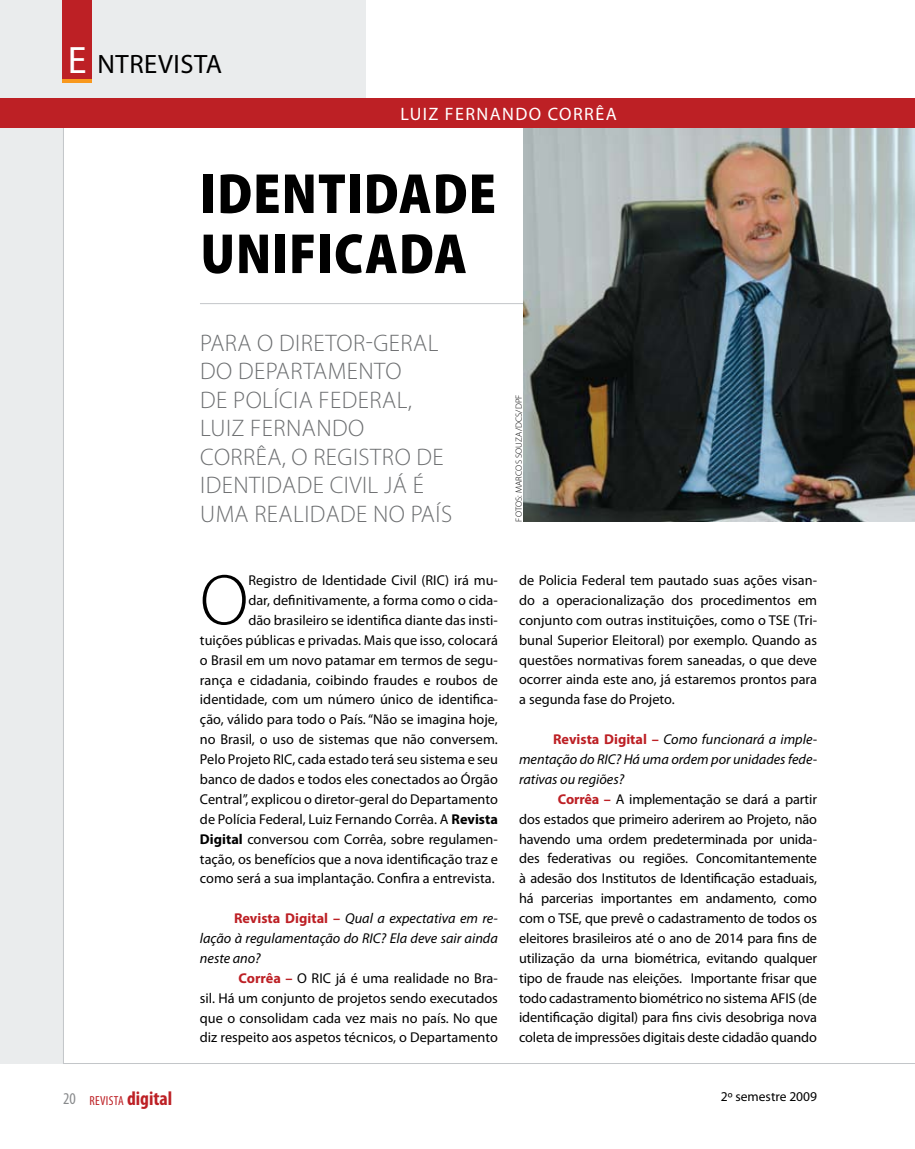
<style>
.page{position:relative;width:915px;height:1149px;background:#fff}
.page>*{position:absolute;margin:0;border:0;box-sizing:border-box;transform-origin:0 0}
.t1{font:300 72.15px "Myriad Pro";color:#000}
.t2{font:900 semi-condensed 57px/60px "Myriad Pro";letter-spacing:.02em;color:#000;scale:.94 1}
.t3{font:26.55px "Myriad Pro";letter-spacing:.02em;color:#000}
.t4{font:300 24px/28.5px "Myriad Pro";letter-spacing:.02em;color:#6d6f71}
.t5{font:18px "Myriad Pro";color:#fff}
.t6{font:14.25px/19.8px "Myriad Pro";color:#000;text-align:justify}
.t7{font:italic 14.25px/19.8px "Myriad Pro";color:#000;text-align:justify}
.t8{font:13.5px "Myriad Pro";color:#000}
.t9{font:condensed 13.05px "Myriad Pro";letter-spacing:.02em;color:#bd2025}
.t10{font:300 9px "Myriad Pro";letter-spacing:.02em;color:#000}
.s1{font-size:38.25px;color:#fff}
.s2{font-size:16.5px;color:#888a8c}
.s3{font-weight:700;font-size:19.65px}
.s4{font-weight:700}
.s5{font-weight:700;font-style:normal;color:#bd2025}
.s6{font-weight:700;color:#bd2025}
</style>
<div class="page">
<div style="left:0;top:0;width:365px;height:123px;background:#eaeced"></div>
<div style="left:0;top:0;width:64px;height:1063px;background:#eaeced"></div>
<svg style="left:62px;top:78px;width:30px;height:4px"></svg>
<div style="left:62px;top:0;width:30px;height:78px;background:#bd2025"></div>
<hr style="left:63px;top:1062px;width:851px;height:1px;background:#c3c6c9">
<hr style="left:63px;top:121px;width:1px;height:942px;background:#c3c6c9">
<hr style="left:200px;top:303px;width:714px;height:1px;background:#c3c6c9">
<img style="left:523px;top:128px;width:391px;height:393px">
<div style="left:0;top:98px;width:914px;height:30px;background:#bd2025"></div>
<h3 class="t3" style="left:68px;top:47px;width:152px"><span class="s1">E</span> ntrevista</h3>
<p class="t5" style="left:400px;top:102px;width:58px">Lui z fernando</p>
<p class="t5" style="left:547px;top:102px;width:13px">corr</p>
<p class="t5" style="left:595px;top:102px;width:20px">êa</p>
<p class="t9" style="left:63px;top:1092px;width:111px"><span class="s2">20</span> REVISTA <span class="s3">digital</span></p>
<h2 class="t2" style="left:200px;top:164px;width:316px">IDENTIDADE<br>UNIFICADA</h2>
<h3 class="t4" style="left:200px;top:329px;width:253px">PARA O DIRETOR-GERAL<br>DO DEPARTAMENTO<br>DE POLÍCIA FEDERAL,<br>LUIZ FERNANDO<br>CORRÊA, O REGISTRO DE<br>I DENTIDADE CIVIL JÁ É<br>UMA REALIDADE NO PAÍS</h3>
<p class="t10" style="left:513px;top:521px;width:128px;rotate:-90deg">FOTOS: MARCOS SOUZA/DCS/DPF</p>
<h1 class="t1" style="left:200px;top:560px;width:50px">O</h1>
<p class="t6" style="left:200px;top:570px;width:299px;text-align:right">Registro de Identidade Civil (RIC) irá mu-<br>dar, definitivamente, a forma como o cida-<br>dão brasileiro se identifica diante das insti-<br>tuições públicas e privadas. Mais que isso, colocará o Brasil em um novo patamar em termos de segu&shy;rança e cidadania, coibindo fraudes e roubos de identidade, com um número único de identifica&shy;ção, válido para todo o País. “Não se imagina hoje, no Brasil, o uso de sistemas que não conversem.<br>Pelo Projeto RIC, cada estado terá seu sistema e seu banco de dados e todos eles conectados ao Órgão Central”, explicou o diretor-geral do Departamento de Polícia Federal, Luiz Fernando Corrêa. A <span class="s4">Revista Digital</span> conversou com Corrêa, sobre regulamen&shy;tação, os benefícios que a nova identificação traz e como será a sua implantação. Confira a entrevista.</p>
<p class="t7" style="left:200px;top:908px;width:299px;text-indent:34px"><span class="s5">Revista Digital –</span> Qual a expectativa em re&shy;lação à regulamentação do RIC? Ela deve sair ainda neste ano?</p>
<p class="t6" style="left:200px;top:967px;width:299px;text-indent:39px"><span class="s6">Corrêa –</span> O RIC já é uma realidade no Bra&shy;sil. Há um conjunto de projetos sendo executados que o consolidam cada vez mais no país. No que diz respeito aos aspetos técnicos, o Departamento</p>
<p class="t6" style="left:519px;top:570px;width:299px">de Policia Federal tem pautado suas ações visan&shy;do a operacionalização dos procedimentos em conjunto com outras instituições, como o TS E (Tri&shy;bunal Superior Eleitoral) por exemplo. Quando as questões normativas forem saneadas, o que deve ocorrer ainda este ano, já estaremos prontos para a segunda fase do Projeto.</p>
<p class="t7" style="left:519px;top:729px;width:299px;text-indent:34px"><span class="s5">Revista Digital –</span> Como funcionará a imple&shy;mentação do RIC? Há uma ordem por unidades fede&shy;rativas ou regiões?</p>
<p class="t6" style="left:519px;top:788px;width:299px;text-indent:39px"><span class="s6">Corrêa –</span> A implementação se dará a partir dos estados que primeiro aderirem ao Projeto, não havendo uma ordem predeterminada por unida&shy;des federativas ou regiões. Concomitantemente à adesão dos Institutos de Identificação estaduais, há parcerias importantes em andamento, como com o TSE, que prevê o cadastramento de todos os eleitores brasileiros até o ano de 2014 para fins de utilização da urna biométrica, evitando qualquer tipo de fraude nas eleições. Importante frisar que todo cadastramento biométrico no sistema AFIS (de identificação digital) para fins civis desobriga nova coleta de impressões digitais deste cidadão quando</p>
<p class="t8" style="left:720px;top:1087px;width:98px">2º semestre 2009</p>
</div>
